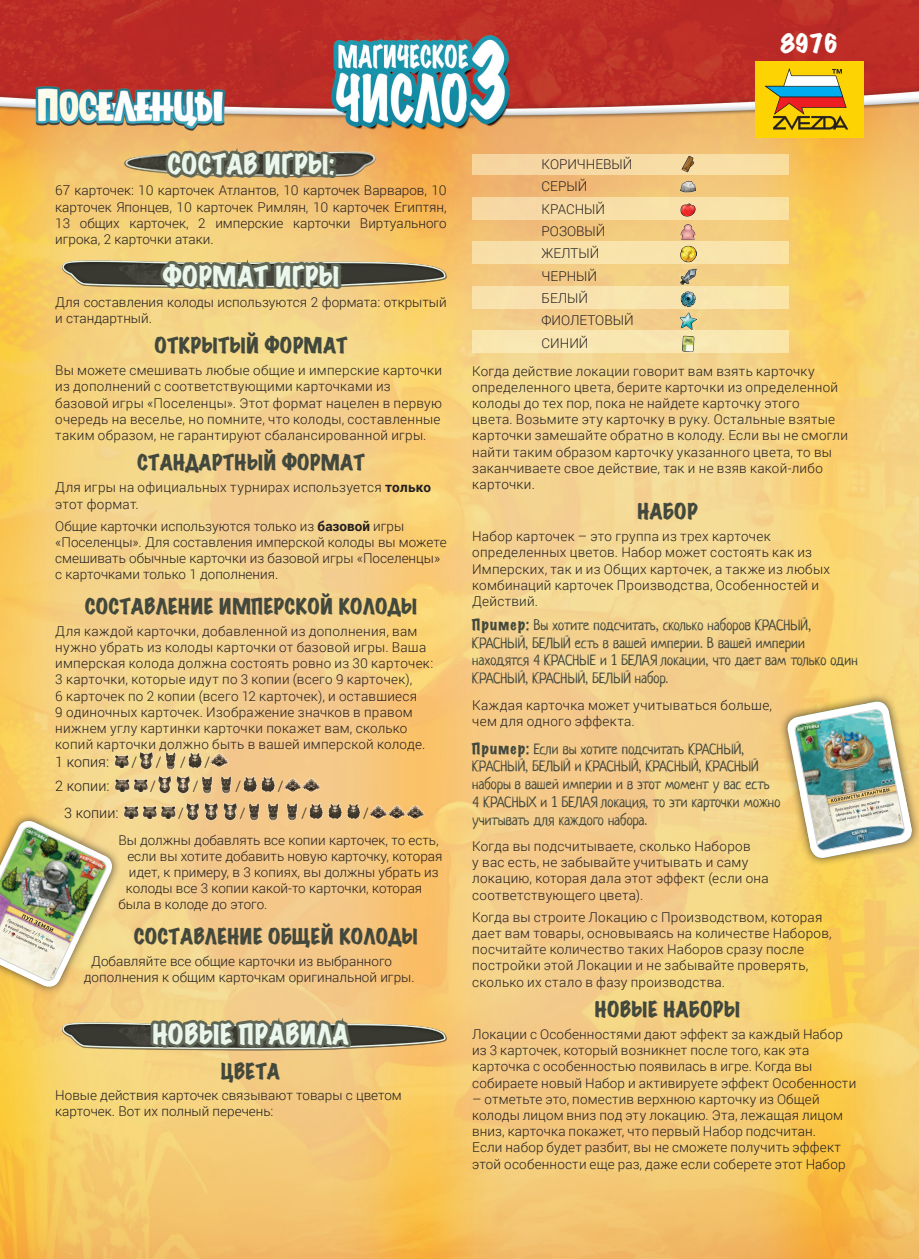
<style>
.page{position:relative;width:919px;height:1259px;background:#fff}
.page>*{position:absolute;margin:0;border:0;box-sizing:border-box;transform-origin:0 0}
.t1{font:expanded 25.2px "Marker Felt";letter-spacing:.01em;color:#ebf6ed}
.t2{font:expanded 22.5px "Marker Felt";color:#fff}
.t3{font:expanded 19.8px "Marker Felt";letter-spacing:.01em;color:#42483c}
.t4{font:14.7px/17.7px "Neucha";color:#42483c}
.t5{font:300 14.4px "Roboto";color:#231f20}
.t6{font:300 13.5px/16.2px "Roboto";letter-spacing:.015em;color:#231f20}
.s1{font-weight:700}
.s2{font-family:"Marker Felt";font-stretch:expanded;font-size:14.1px}
</style>
<div class="page">
<img style="left:0;top:0;width:918px;height:1259px">
<img style="left:46px;top:142px;width:353px;height:51px">
<img style="left:53px;top:256px;width:402px;height:45px">
<img style="left:53px;top:1018px;width:402px;height:46px">
<svg style="left:156px;top:118px;width:190px;height:283px;background:#d7bb7a"></svg>
<div style="left:472px;top:154px;width:316px;height:21px;background:#f7daa4"></div>
<div style="left:472px;top:197px;width:316px;height:22px;background:#f8e0a7"></div>
<div style="left:472px;top:242px;width:316px;height:22px;background:#f8e3ab"></div>
<div style="left:472px;top:286px;width:316px;height:22px;background:#f8e3ae"></div>
<div style="left:472px;top:330px;width:316px;height:23px;background:#f9e6b1"></div>
<img style="left:681px;top:155px;width:14px;height:17px">
<img style="left:680px;top:179px;width:16px;height:16px">
<img style="left:680px;top:203px;width:16px;height:14px">
<img style="left:680px;top:223px;width:16px;height:17px">
<img style="left:680px;top:246px;width:16px;height:16px">
<img style="left:680px;top:268px;width:16px;height:17px">
<img style="left:680px;top:291px;width:16px;height:16px">
<img style="left:680px;top:313px;width:16px;height:16px">
<img style="left:682px;top:335px;width:13px;height:17px">
<img style="left:113px;top:749px;width:19px;height:47px">
<img style="left:137px;top:749px;width:19px;height:23px">
<img style="left:161px;top:749px;width:19px;height:23px">
<img style="left:186px;top:749px;width:18px;height:23px">
<img style="left:210px;top:752px;width:19px;height:21px">
<img style="left:131px;top:773px;width:19px;height:23px">
<img style="left:156px;top:773px;width:37px;height:23px">
<img style="left:198px;top:773px;width:37px;height:23px">
<img style="left:241px;top:773px;width:37px;height:23px">
<img style="left:283px;top:777px;width:38px;height:23px">
<img style="left:122px;top:800px;width:56px;height:23px">
<img style="left:184px;top:800px;width:56px;height:23px">
<img style="left:245px;top:800px;width:56px;height:23px">
<img style="left:307px;top:800px;width:56px;height:23px">
<img style="left:369px;top:803px;width:56px;height:23px">
<svg style="left:146px;top:944px;width:209px;height:215px;background:#e0c07e"></svg>
<div style="left:0;top:812px;width:121px;height:183px;background:#231f20;opacity:.75"></div>
<img style="left:0;top:821px;width:116px;height:169px">
<div style="left:778px;top:692px;width:140px;height:174px;background:#231f20;opacity:.75"></div>
<img style="left:785px;top:701px;width:128px;height:159px">
<div style="left:754px;top:61px;width:109px;height:76px;background:#fed304"></div>
<svg style="left:764px;top:68px;width:84px;height:62px"></svg>
<h2 class="t2" style="left:780px;top:26px;width:59px">8976</h2>
<h1 class="t1" style="left:168px;top:144px;width:168px">СОСТАВ ИГРЫ:</h1>
<p class="t6" style="left:55px;top:182px;width:393px;text-align:justify">67 карточек: 10 карточек Атлантов, 10 карточек Варваров, 10 карточек Японцев, 10 карточек Римлян, 10 карточек Египтян, 13 общих карточек, 2 имперские карточки Виртуального игрока, 2 карточки атаки.</p>
<h1 class="t1" style="left:162px;top:256px;width:178px">ФОРМАТ ИГРЫ</h1>
<p class="t6" style="left:55px;top:293px;width:393px">Для составления колоды используются 2 формата: открытый и стандартный.</p>
<h3 class="t3" style="left:154px;top:330px;width:194px">ОТКРЫТЫЙ ФОРМАТ</h3>
<p class="t6" style="left:55px;top:362px;width:388px">Вы можете смешивать любые общие и имперские карточки из дополнений с соответствующими карточками из базовой игры «Поселенцы». Этот формат нацелен в первую очередь на веселье, но помните, что колоды, составленные таким образом, не гарантируют сбалансированной игры.</p>
<h3 class="t3" style="left:137px;top:447px;width:229px">СТАНДАРТНЫЙ ФОРМАТ</h3>
<p class="t6" style="left:55px;top:479px;width:377px">Для игры на официальных турнирах используется <span class="s1">только </span>этот формат.</p>
<p class="t6" style="left:55px;top:517px;width:393px">Общие карточки используются только из <span class="s1">базовой</span> игры «Поселенцы». Для составления имперской колоды вы можете смешивать обычные карточки из базовой игры «Поселенцы» с карточками только 1 дополнения.</p>
<h3 class="t3" style="left:85px;top:591px;width:334px">СОСТАВЛЕНИЕ ИМПЕРСКОЙ КОЛОДЫ</h3>
<p class="t6" style="left:55px;top:622px;width:379px">Для каждой карточки, добавленной из дополнения, вам нужно убрать из колоды карточки от базовой игры. Ваша имперская колода должна состоять ровно из 30 карточек:<br>3 карточки, которые идут по 3 копии (всего 9 карточек),<br>6 карточек по 2 копии (всего 12 карточек), и оставшиеся<br>9 одиночных карточек. Изображение значков в правом нижнем углу картинки карточки покажет вам, сколько копий карточки должно быть в вашей имперской колоде.</p>
<p class="t5" style="left:55px;top:752px;width:55px">1 копия:</p>
<p class="t5" style="left:131px;top:752px;width:7px">/</p>
<p class="t5" style="left:156px;top:752px;width:7px">/</p>
<p class="t5" style="left:180px;top:752px;width:7px">/</p>
<p class="t5" style="left:204px;top:752px;width:7px">/</p>
<p class="t5" style="left:55px;top:776px;width:56px">2 копии:</p>
<p class="t5" style="left:150px;top:776px;width:7px">/</p>
<p class="t5" style="left:193px;top:776px;width:7px">/</p>
<p class="t5" style="left:235px;top:776px;width:7px">/</p>
<p class="t5" style="left:278px;top:776px;width:7px">/</p>
<p class="t5" style="left:64px;top:803px;width:56px">3 копии:</p>
<p class="t5" style="left:178px;top:803px;width:7px">/</p>
<p class="t5" style="left:240px;top:803px;width:7px">/</p>
<p class="t5" style="left:301px;top:803px;width:7px">/</p>
<p class="t5" style="left:363px;top:803px;width:7px">/</p>
<p class="t6" style="left:118px;top:831px;width:322px">Вы должны добавлять все копии карточек, то есть,</p>
<p class="t6" style="left:127px;top:847px;width:316px">если вы хотите добавить новую карточку, которая</p>
<p class="t6" style="left:129px;top:863px;width:311px">идет, к примеру, в 3 копиях, вы должны убрать из</p>
<p class="t6" style="left:126px;top:880px;width:298px">колоды все 3 копии какой-то карточки, которая</p>
<p class="t6" style="left:118px;top:896px;width:151px">была в колоде до этого.</p>
<h3 class="t3" style="left:134px;top:921px;width:285px">СОСТАВЛЕНИЕ ОБЩЕЙ КОЛОДЫ</h3>
<p class="t6" style="left:84px;top:952px;width:332px;text-indent:8px">Добавляйте все общие карточки из выбранного дополнения к общим карточкам оригинальной игры.</p>
<h1 class="t1" style="left:152px;top:1014px;width:198px">НОВЫЕ ПРАВИЛА</h1>
<h3 class="t3" style="left:221px;top:1055px;width:61px">ЦВЕТА</h3>
<p class="t6" style="left:55px;top:1086px;width:348px">Новые действия карточек связывают товары с цветом карточек. Вот их полный перечень:</p>
<p class="t6" style="left:541px;top:152px;width:94px;line-height:22.4px">КОРИЧНЕВЫЙ<br>СЕРЫЙ<br>КРАСНЫЙ<br>РОЗОВЫЙ<br>ЖЕЛТЫЙ<br>ЧЕРНЫЙ<br>БЕЛЫЙ<br>ФИОЛЕТОВЫЙ<br>СИНИЙ</p>
<p class="t6" style="left:472px;top:362px;width:377px">Когда действие локации говорит вам взять карточку определенного цвета, берите карточки из определенной колоды до тех пор, пока не найдете карточку этого<br>цвета. Возьмите эту карточку в руку. Остальные взятые карточки замешайте обратно в колоду. Если вы не смогли найти таким образом карточку указанного цвета, то вы заканчиваете свое действие, так и не взяв какой-либо карточки.</p>
<h3 class="t3" style="left:637px;top:496px;width:62px">НАБОР</h3>
<p class="t6" style="left:472px;top:528px;width:359px">Набор карточек – это группа из трех карточек определенных цветов. Набор может состоять как из Имперских, так и из Общих карточек, а также из любых комбинаций карточек Производства, Особенностей и Действий.</p>
<p class="t4" style="left:472px;top:616px;width:387px"><span class="s2">Пример:</span> Вы хотите подсчитать, сколько наборов КРАСНЫЙ, КРАСНЫЙ, БЕЛЫЙ есть в вашей империи. В вашей империи находятся 4 КРАСНЫЕ и 1 БЕЛАЯ локации, что дает вам только один КРАСНЫЙ, КРАСНЫЙ, БЕЛЫЙ набор.</p>
<p class="t6" style="left:472px;top:696px;width:301px">Каждая карточка может учитываться больше, чем для одного эффекта.</p>
<p class="t4" style="left:472px;top:740px;width:310px"><span class="s2">Пример:</span> Если вы хотите подсчитать КРАСНЫЙ, КРАСНЫЙ, БЕЛЫЙ и КРАСНЫЙ, КРАСНЫЙ, КРАСНЫЙ наборы в вашей империи и в этот момент у вас есть<br>4 КРАСНЫХ и 1 БЕЛАЯ локация, то эти карточки можно учитывать для каждого набора.</p>
<p class="t6" style="left:472px;top:837px;width:298px">Когда вы подсчитываете, сколько Наборов<br>у вас есть, не забывайте учитывать и саму локацию, которая дала этот эффект (если она соответствующего цвета).</p>
<p class="t6" style="left:472px;top:908px;width:361px">Когда вы строите Локацию с Производством, которая дает вам товары, основываясь на количестве Наборов, посчитайте количество таких Наборов сразу после постройки этой Локации и не забывайте проверять, сколько их стало в фазу производства.</p>
<h3 class="t3" style="left:594px;top:993px;width:147px">НОВЫЕ НАБОРЫ</h3>
<p class="t6" style="left:472px;top:1025px;width:385px">Локации с Особенностями дают эффект за каждый Набор из 3 карточек, который возникнет после того, как эта карточка с особенностью появилась в игре. Когда вы собираете новый Набор и активируете эффект Особенности</p>
<p class="t6" style="left:472px;top:1090px;width:375px">– отметьте это, поместив верхнюю карточку из Общей колоды лицом вниз под эту локацию. Эта, лежащая лицом вниз, карточка покажет, что первый Набор подсчитан.<br>Если набор будет разбит, вы не сможете получить эффект этой особенности еще раз, даже если соберете этот Набор</p>
</div>
